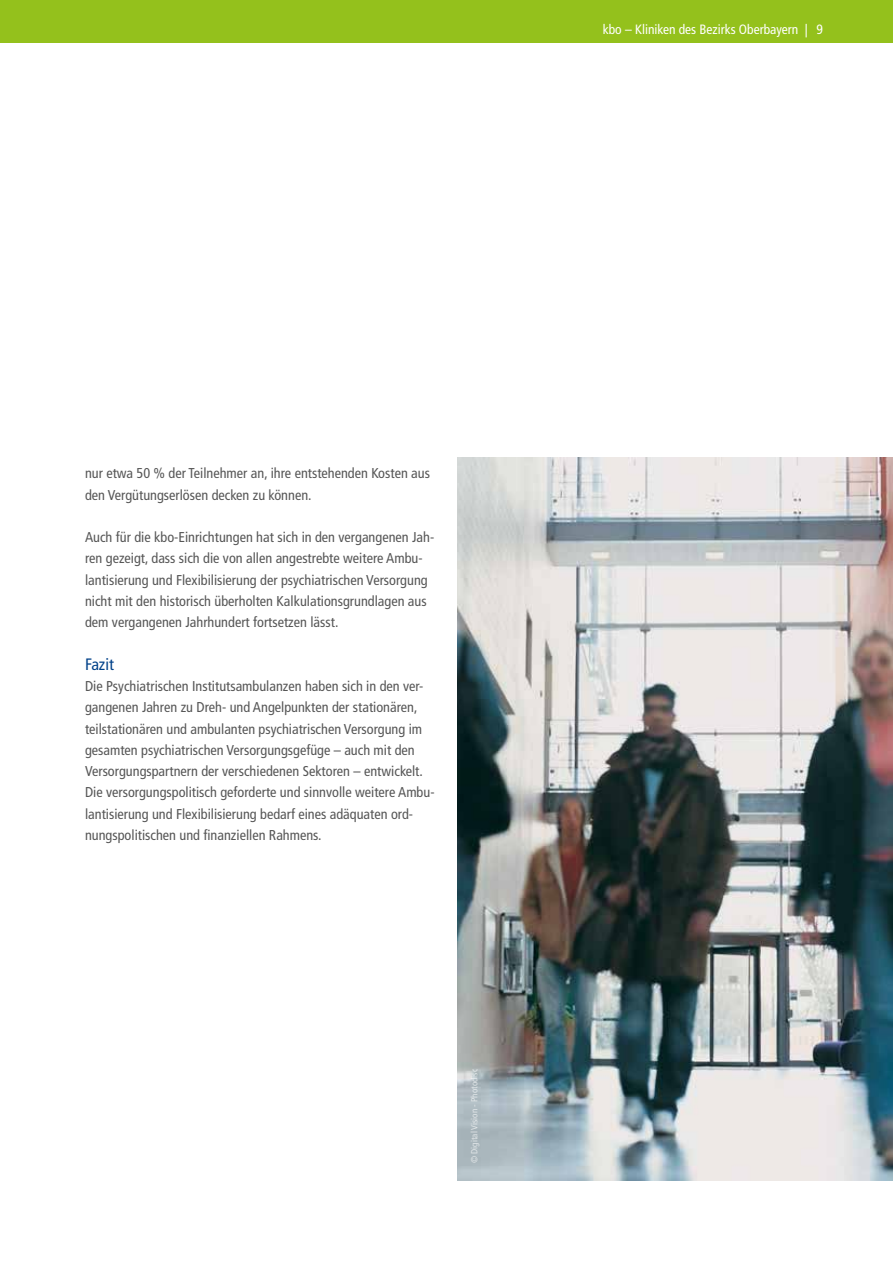
<style>
.page{position:relative;width:893px;height:1263px;background:#fff}
.page>*{position:absolute;margin:0;border:0;box-sizing:border-box;transform-origin:0 0}
.t1{font:condensed 16.5px "Frutiger LT Com";color:#004189}
.t2{font:condensed 14.25px/21.3px "Frutiger LT Com";color:#565656}
.t3{font:condensed 13.5px "Frutiger LT Com";color:#fff}
.t4{font:condensed 9px "Frutiger LT Com";color:#fff}
</style>
<div class="page">
<img style="left:457px;top:457px;width:436px;height:723px">
<div style="left:0;top:0;width:893px;height:43px;background:#94c11c"></div>
<p class="t3" style="left:603px;top:21px;width:222px">kbo – Kliniken des Bezirks Oberbayern | 9</p>
<p class="t2" style="left:85px;top:463px;width:346px">nur etwa 50 % der Teilnehmer an, ihre entstehenden Kosten aus den Vergütungserlösen decken zu können.</p>
<p class="t2" style="left:85px;top:527px;width:351px">Auch für die kbo-Einrichtungen hat sich in den vergangenen Jah&shy;ren gezeigt, dass sich die von allen angestrebte weitere Ambu&shy;lantisierung und Flexibilisierung der psychiatrischen Versorgung nicht mit den historisch überholten Kalkulationsgrundlagen aus dem vergangenen Jahrhundert fortsetzen lässt.</p>
<p class="t1" style="left:85px;top:654px;width:30px">Fazit</p>
<p class="t2" style="left:85px;top:675px;width:351px">Die Psychiatrischen Institutsambulanzen haben sich in den ver&shy;gangenen Jahren zu Dreh- und Angelpunkten der stationären, teilstationären und ambulanten psychiatrischen Versorgung im gesamten psychiatrischen Versorgungsgefüge – auch mit den Versorgungspartnern der verschiedenen Sektoren – entwickelt.<br>Die versorgungspolitisch geforderte und sinnvolle weitere Ambu&shy;lantisierung und Flexibilisierung bedarf eines adäquaten ord&shy;nungspolitischen und finanziellen Rahmens.</p>
<p class="t4" style="left:469px;top:1163px;width:96px;rotate:-90deg">© Digital Vision - Photodisc</p>
</div>
